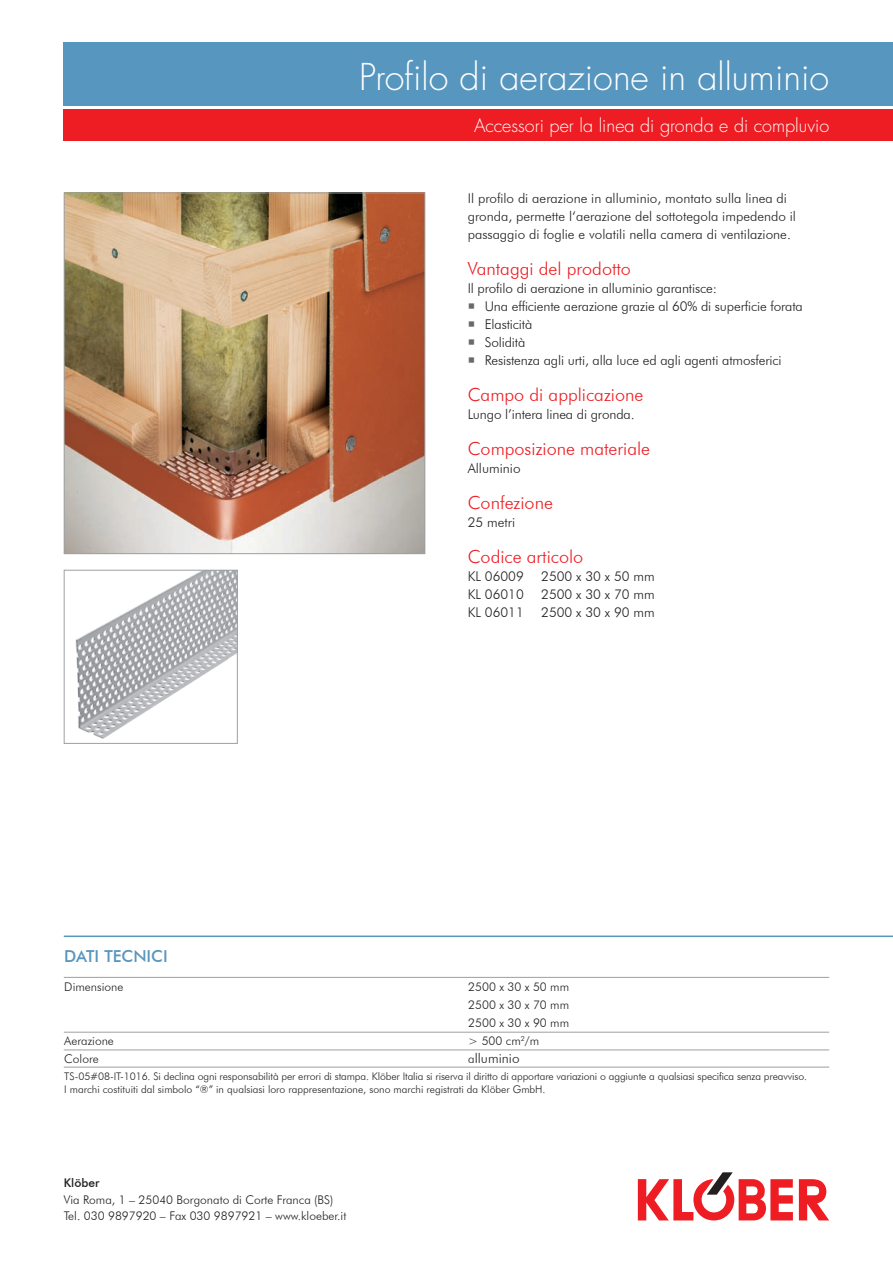
<style>
.page{position:relative;width:893px;height:1263px;background:#fff}
.page>*{position:absolute;margin:0;border:0;box-sizing:border-box;transform-origin:0 0}
.t1{font:300 36px "Futura LT Pro";color:#fff}
.t2{font:300 18px "Futura BT";color:#ee1d23}
.t3{font:300 18px "Futura LT Pro";color:#fff}
.t4{font:500 16.5px "Futura BT";color:#5796be}
.t5{font:300 13.5px/18px "Futura BT";color:#231f20}
.t6{font:300 12px "Futura BT";color:#231f20}
.t7{font:500 12px "Futura BT";color:#231f20}
.t8{font:300 10.5px "Futura BT";letter-spacing:-.01em;color:#231f20}
.s1{font-size:12px}
</style>
<div class="page">
<div style="left:64px;top:43px;width:829px;height:63px;background:#5796be"></div>
<div style="left:64px;top:109px;width:829px;height:32px;background:#ee1d23"></div>
<svg style="left:799px;top:1179px;width:30px;height:41px"></svg>
<svg style="left:638px;top:1172px;width:155px;height:48px"></svg>
<img style="left:66px;top:195px;width:357px;height:357px">
<div style="left:64px;top:193px;width:361px;height:361px;border:1px solid #9ba0a3"></div>
<img style="left:75px;top:572px;width:161px;height:167px">
<div style="left:64px;top:570px;width:174px;height:174px;border:1px solid #9ba0a3"></div>
<hr style="left:64px;top:935px;width:829px;height:2px;background:#5796be">
<hr style="left:64px;top:1032px;width:765px;height:1px;background:#9d9fa2">
<hr style="left:64px;top:1049px;width:765px;height:1px;background:#9d9fa2">
<hr style="left:64px;top:977px;width:765px;height:1px;background:#9d9fa2">
<hr style="left:64px;top:1067px;width:765px;height:1px;background:#9d9fa2">
<p class="t1" style="left:359px;top:54px;width:471px">Profilo di aerazione in alluminio</p>
<p class="t3" style="left:474px;top:113px;width:357px">Accessori per la linea di gronda e di compluvio</p>
<p class="t4" style="left:64px;top:946px;width:105px">DATI TECNICI</p>
<p class="t6" style="left:64px;top:979px;width:61px">Dimensione</p>
<p class="t6" style="left:64px;top:1033px;width:51px">Aerazione</p>
<p class="t6" style="left:64px;top:1051px;width:36px">Colore</p>
<p class="t5" style="left:468px;top:189px;width:330px">Il profilo di aerazione in alluminio, montato sulla linea di gronda, permette l‘aerazione del sottotegola impedendo il passaggio di foglie e volatili nella camera di ventilazione.</p>
<p class="t2" style="left:468px;top:257px;width:165px">Vantaggi del prodotto</p>
<p class="t5" style="left:468px;top:279px;width:251px">Il profilo di aerazione in alluminio garantisce:</p>
<p class="t5" style="left:485px;top:297px;width:320px">Una efficiente aerazione grazie al 60% di superficie forata</p>
<p class="t5" style="left:485px;top:315px;width:49px">Elasticità</p>
<p class="t5" style="left:485px;top:333px;width:42px">Solidità</p>
<p class="t5" style="left:485px;top:351px;width:298px">Resistenza agli urti, alla luce ed agli agenti atmosferici</p>
<p class="t2" style="left:468px;top:383px;width:177px">Campo di applicazione</p>
<p class="t5" style="left:468px;top:405px;width:168px">Lungo l’intera linea di gronda.</p>
<p class="t2" style="left:468px;top:437px;width:184px">Composizione materiale</p>
<p class="t5" style="left:468px;top:459px;width:54px">Alluminio</p>
<p class="t2" style="left:468px;top:491px;width:87px">Confezione</p>
<p class="t5" style="left:468px;top:513px;width:49px">25 metri</p>
<p class="t2" style="left:468px;top:545px;width:117px">Codice articolo</p>
<p class="t5" style="left:468px;top:567px;width:58px">KL 06009</p>
<p class="t5" style="left:541px;top:567px;width:115px">2500 x 30 x 50 mm</p>
<p class="t5" style="left:468px;top:585px;width:58px">KL 06010</p>
<p class="t5" style="left:541px;top:585px;width:115px">2500 x 30 x 70 mm</p>
<p class="t5" style="left:468px;top:603px;width:58px">KL 06011</p>
<p class="t5" style="left:541px;top:603px;width:115px">2500 x 30 x 90 mm</p>
<p class="t6" style="left:468px;top:979px;width:102px">2500 x 30 x 50 mm</p>
<p class="t6" style="left:468px;top:997px;width:102px">2500 x 30 x 70 mm</p>
<p class="t6" style="left:468px;top:1015px;width:102px">2500 x 30 x 90 mm</p>
<p class="t6" style="left:468px;top:1033px;width:72px">&gt; 500 cm<sup>2</sup>/m</p>
<p class="t5" style="left:468px;top:1049px;width:53px"><span class="s1">a</span>lluminio</p>
<p class="t8" style="left:64px;top:1070px;width:744px">TS-05#08-IT-1016. Si declina ogni responsabilità per errori di stampa. Klöber Italia si riserva il diritto di apportare variazioni o aggiunte a qualsiasi specifica senza preavviso.</p>
<p class="t8" style="left:64px;top:1083px;width:483px">I marchi costituiti dal simbolo “®” in qualsiasi loro rappresentazione, sono marchi registrati da Klöber GmbH.</p>
<p class="t7" style="left:64px;top:1176px;width:37px">Klöber</p>
<p class="t6" style="left:64px;top:1192px;width:271px">Via Roma, 1 – 25040 Borgonato di Corte Franca (BS)</p>
<p class="t6" style="left:64px;top:1209px;width:284px">Tel. 030 9897920 – Fax 030 9897921 – www.kloeber.it</p>
</div>
